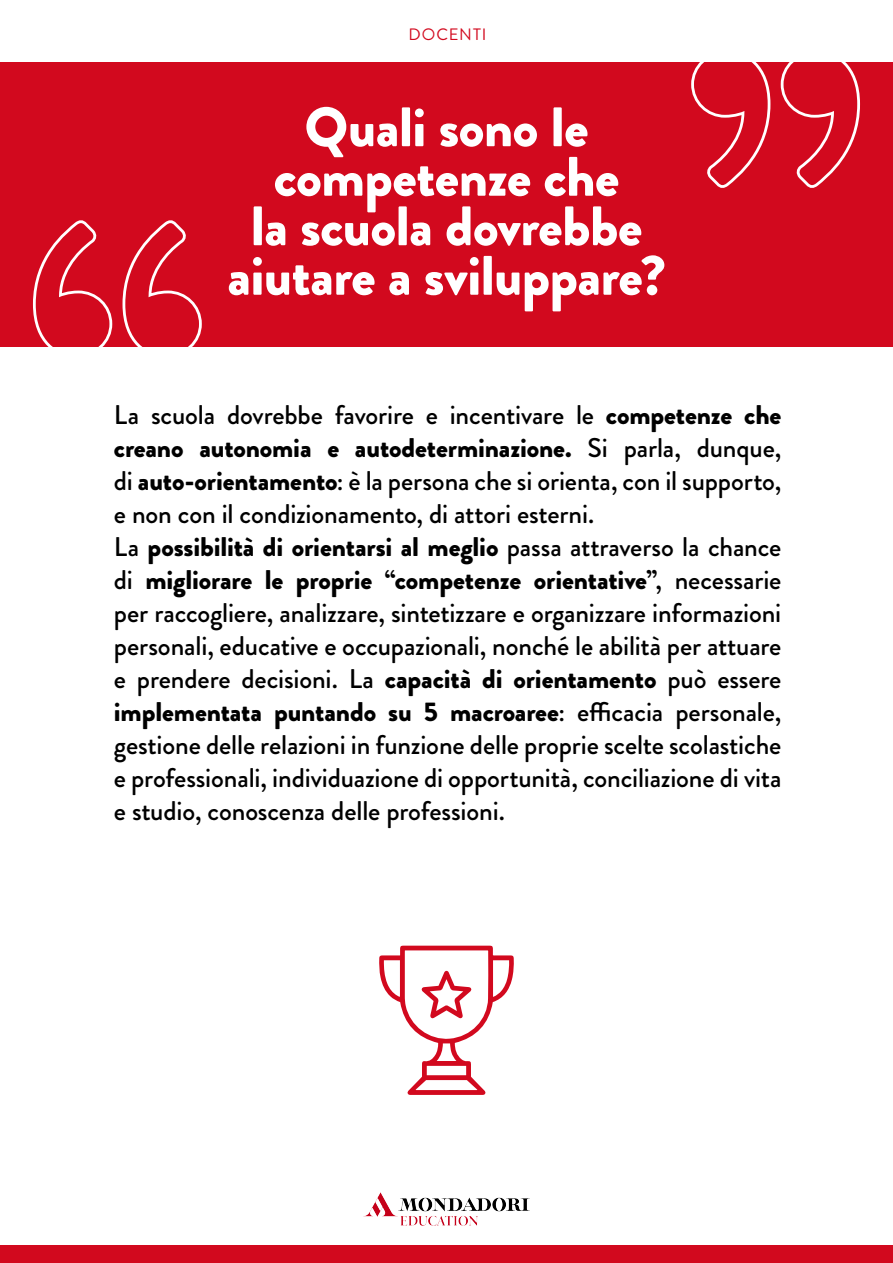
<style>
.page{position:relative;width:893px;height:1263px;background:#fff}
.page>*{position:absolute;margin:0;border:0;box-sizing:border-box;transform-origin:0 0}
.t1{font:900 55.5px/49.5px "Brandon Grotesque";letter-spacing:-.01em;color:#fff;text-align:center}
.t2{font:500 27px/33px "Brandon Grotesque";letter-spacing:-.005em;color:#000;text-align:justify}
.t3{font:16.5px "Brandon Grotesque";letter-spacing:.06em;color:#d2091e}
.s1{font-weight:900}
</style>
<div class="page">
<img style="left:363px;top:1193px;width:167px;height:32px">
<div style="left:0;top:1246px;width:893px;height:17px;background:#d2091e"></div>
<div style="left:0;top:62px;width:893px;height:285px;background:#d2091e"></div>
<svg style="left:379px;top:946px;width:135px;height:149px"></svg>
<svg style="left:33px;top:220px;width:169px;height:127px"></svg>
<svg style="left:691px;top:62px;width:169px;height:126px"></svg>
<p class="t3" style="left:408px;top:23px;width:80px">DOCENTI</p>
<p class="t1" style="left:227px;top:103px;width:440px">Quali sono le competenze che<br>la scuola dovrebbe aiutare a sviluppare?</p>
<p class="t2" style="left:114px;top:398px;width:669px">La scuola dovrebbe favorire e incentivare le <span class="s1">competenze che creano autonomia e autodeterminazione.</span> Si parla, dunque, di <span class="s1">auto-orientamento</span>: è la persona che si orienta, con il supporto, e non con il condizionamento, di attori esterni.</p>
<p class="t2" style="left:114px;top:530px;width:669px">La <span class="s1">possibilità di orientarsi al meglio</span> passa attraverso la chance di <span class="s1">migliorare le proprie “competenze orientative”</span>, necessarie per raccogliere, analizzare, sintetizzare e organizzare informazioni personali, educative e occupazionali, nonché le abilità per attuare e prendere decisioni. La <span class="s1">capacità di orientamento</span> può essere <span class="s1">implementata puntando su 5 macroaree</span>: efficacia personale, gestione delle relazioni in funzione delle proprie scelte scolastiche e professionali, individuazione di opportunità, conciliazione di vita e studio, conoscenza delle professioni.</p>
</div>
